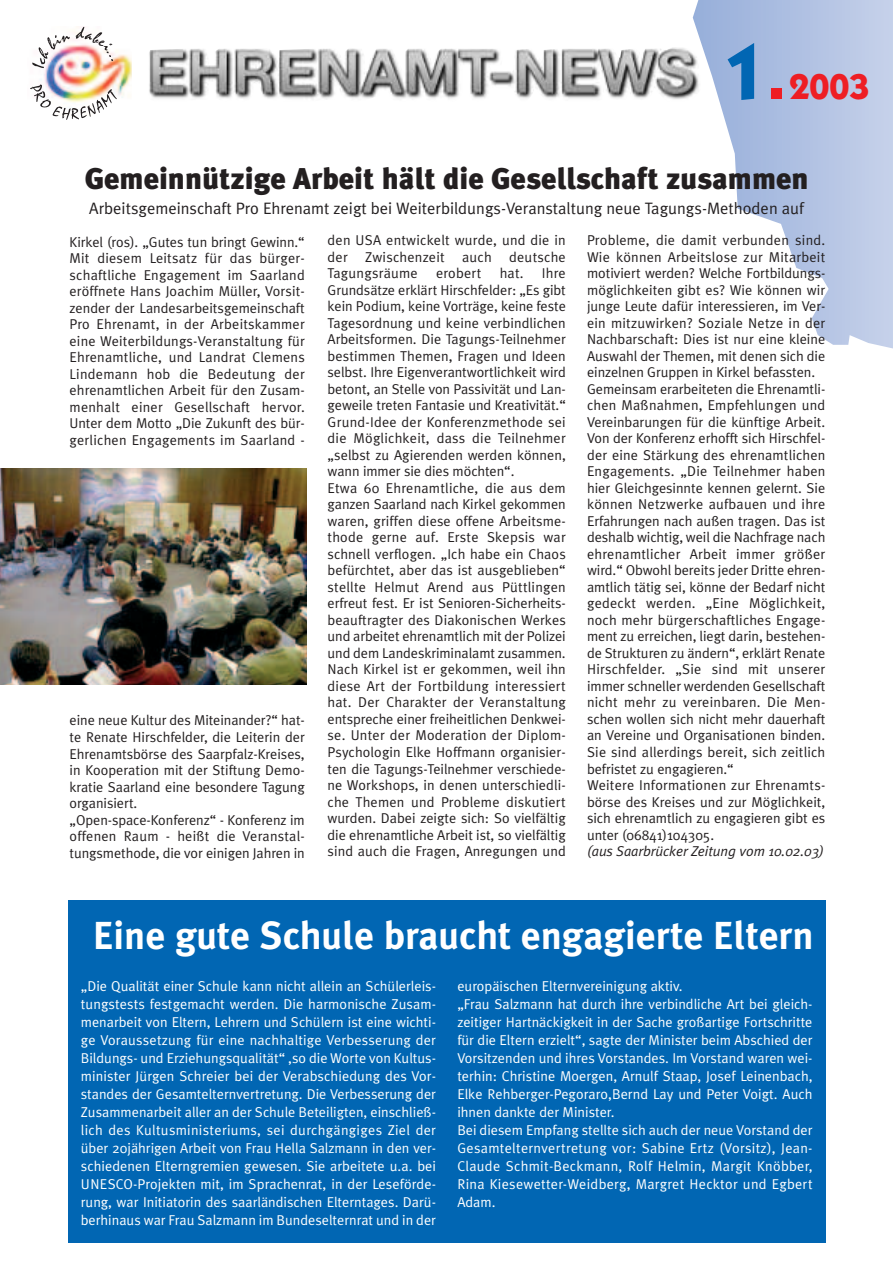
<style>
.page{position:relative;width:893px;height:1262px;background:#fff}
.page>*{position:absolute;margin:0;border:0;box-sizing:border-box;transform-origin:0 0}
.t1{font:700 39px "Meta Plus";color:#fff}
.t2{font:700 36px "Itc Kabel";color:#ee1e24}
.t3{font:900 30px "Meta Plus";color:#231f20}
.t4{font:16.5px "Meta Plus Normal";color:#231f20}
.t5{font:14.25px/16.5px "Meta Plus Normal";color:#231f20}
.t6{font:14.25px/18px "Meta Plus Normal";color:#fff;text-align:justify}
.t7{font:italic 14.25px "Meta Plus Normal";letter-spacing:-.005em;color:#231f20}
.s1{font-size:79.5px;color:#0166b3}
.s2{font-family:"Helvetica Neue";font-size:66px}
</style>
<div class="page">
<div style="left:68px;top:900px;width:757px;height:342px;background:#0166b3"></div>
<svg style="left:692px;top:0;width:200px;height:348px"></svg>
<img style="left:40px;top:50px;width:91px;height:48px">
<svg style="left:30px;top:84px;width:87px;height:36px"></svg>
<svg style="left:32px;top:27px;width:81px;height:41px"></svg>
<img style="left:149px;top:46px;width:552px;height:56px">
<img style="left:0;top:468px;width:306px;height:216px">
<h2 class="t2" style="left:723px;top:73px;width:148px"><span class="s1">1</span><span class="s2">.</span>2003</h2>
<h3 class="t3" style="left:85px;top:167px;width:725px">Gemeinnützige Arbeit hält die Gesellschaft zusammen</h3>
<p class="t4" style="left:89px;top:202px;width:716px">Arbeitsgemeinschaft Pro Ehrenamt zeigt bei Weiterbildungs-Veranstaltung neue Tagungs-Methoden auf</p>
<p class="t5" style="left:70px;top:235px;width:237px;text-align:justify">Kirkel (ros). „Gutes tun bringt Gewinn.“ Mit diesem Leitsatz für das bürger&shy;schaftliche Engagement im Saarland eröffnete Hans Joachim Müller, Vorsit&shy;zender der Landesarbeitsgemeinschaft Pro Ehrenamt, in der Arbeitskammer eine Weiterbildungs-Veranstaltung für Ehrenamtliche, und Landrat Clemens Lindemann hob die Bedeutung der ehrenamtlichen Arbeit für den Zusam&shy;menhalt einer Gesellschaft hervor.<br>Unter dem Motto „Die Zukunft des bür&shy;gerlichen Engagements im Saarland -</p>
<p class="t5" style="left:70px;top:714px;width:237px">eine neue Kultur des Miteinander?“ hat&shy;te Renate Hirschfelder, die Leiterin der Ehrenamtsbörse des Saarpfalz-Kreises, in Kooperation mit der Stiftung Demo&shy;kratie Saarland eine besondere Tagung organisiert.<br>„Open-space-Konferenz“ - Konferenz im offenen Raum - heißt die Veranstal&shy;tungsmethode, die vor einigen Jahren in</p>
<p class="t5" style="left:327px;top:234px;width:240px;text-align:justify">den USA entwickelt wurde, und die in der Zwischenzeit auch deutsche Tagungsräume</p>
<p class="t5" style="left:327px;top:267px;width:240px;text-indent:214px">Ihre Grundsätze erklärt Hirschfelder: „Es gibt kein Podium, keine Vorträge, keine feste Tagesordnung und keine verbindlichen Arbeitsformen. Die Tagungs-Teilnehmer bestimmen Themen, Fragen und Ideen selbst. Ihre Eigenverantwortlichkeit wird betont, an Stelle von Passivität und Lan&shy;geweile treten Fantasie und Kreativität.“ Grund-Idee der Konferenzmethode sei die Möglichkeit, dass die Teilnehmer „selbst zu Agierenden werden können, wann immer sie dies möchten“.<br>Etwa 60 Ehrenamtliche, die aus dem ganzen Saarland nach Kirkel gekommen waren, griffen diese offene Arbeitsme&shy;thode gerne auf. Erste Skepsis war schnell verflogen. „Ich habe ein Chaos befürchtet, aber das ist ausgeblieben“ stellte Helmut Arend aus Püttlingen erfreut fest. Er ist Senioren-Sicherheits&shy;beauftragter des Diakonischen Werkes und arbeitet ehrenamtlich mit der Polizei und dem Landeskriminalamt zusammen.<br>Nach Kirkel ist er gekommen, weil ihn diese Art der Fortbildung interessiert hat. Der Charakter der Veranstaltung entspreche einer freiheitlichen Denkwei&shy;se. Unter der Moderation der Diplom-Psychologin Elke Hoffmann organisier&shy;ten die Tagungs-Teilnehmer verschiede&shy;ne Workshops, in denen unterschiedli&shy;che Themen und Probleme diskutiert wurden. Dabei zeigte sich: So vielfältig die ehrenamtliche Arbeit ist, so vielfältig sind auch die Fragen, Anregungen und</p>
<p class="t5" style="left:436px;top:267px;width:47px">erobert</p>
<p class="t5" style="left:499px;top:267px;width:25px">hat.</p>
<p class="t5" style="left:587px;top:234px;width:240px">Probleme, die damit verbunden sind.<br>Wie können Arbeitslose zur Mitarbeit motiviert werden? Welche Fortbildungs&shy;möglichkeiten gibt es? Wie können wir junge Leute dafür interessieren, im Ver&shy;ein mitzuwirken? Soziale Netze in der Nachbarschaft: Dies ist nur eine kleine Auswahl der Themen, mit denen sich die einzelnen Gruppen in Kirkel befassten.<br>Gemeinsam erarbeiteten die Ehrenamtli&shy;chen Maßnahmen, Empfehlungen und Vereinbarungen für die künftige Arbeit.<br>Von der Konferenz erhofft sich Hirschfel&shy;der eine Stärkung des ehrenamtlichen Engagements. „Die Teilnehmer haben hier Gleichgesinnte kennen gelernt. Sie können Netzwerke aufbauen und ihre Erfahrungen nach außen tragen. Das ist deshalb wichtig, weil die Nachfrage nach ehrenamtlicher Arbeit immer größer wird.“ Obwohl bereits jeder Dritte ehren&shy;amtlich tätig sei, könne der Bedarf nicht gedeckt werden. „Eine Möglichkeit, noch mehr bürgerschaftliches Engage&shy;ment zu erreichen, liegt darin, bestehen&shy;de Strukturen zu ändern“, erklärt Renate Hirschfelder. „Sie sind mit unserer immer schneller werdenden Gesellschaft nicht mehr zu vereinbaren. Die Men&shy;schen wollen sich nicht mehr dauerhaft an Vereine und Organisationen binden.<br>Sie sind allerdings bereit, sich zeitlich befristet zu engagieren.“<br>Weitere Informationen zur Ehrenamts&shy;börse des Kreises und zur Möglichkeit, sich ehrenamtlich zu engagieren gibt es unter (06841)104305.</p>
<p class="t7" style="left:587px;top:846px;width:238px">(aus Saarbrücker Zeitung vom 10.02.03)</p>
<h1 class="t1" style="left:93px;top:922px;width:722px">Eine gute Schule braucht engagierte Eltern</h1>
<p class="t6" style="left:81px;top:978px;width:357px">„Die Qualität einer Schule kann nicht allein an Schülerleis&shy;tungstests festgemacht werden. Die harmonische Zusam&shy;menarbeit von Eltern, Lehrern und Schülern ist eine wichti&shy;ge Voraussetzung für eine nachhaltige Verbesserung der Bildungs- und Erziehungsqualität“ ,so die Worte von Kultus&shy;minister Jürgen Schreier bei der Verabschiedung des Vor&shy;standes der Gesamtelternvertretung. Die Verbesserung der Zusammenarbeit aller an der Schule Beteiligten, einschließ&shy;lich des Kultusministeriums, sei durchgängiges Ziel der über 20jährigen Arbeit von Frau Hella Salzmann in den ver&shy;schiedenen Elterngremien gewesen. Sie arbeitete u.a. bei UNESCO-Projekten mit, im Sprachenrat, in der Leseförde&shy;rung, war Initiatorin des saarländischen Elterntages. Darü&shy;berhinaus war Frau Salzmann im Bundeselternrat und in der</p>
<p class="t6" style="left:457px;top:978px;width:357px;text-align:left">europäischen Elternvereinigung aktiv.<br>„Frau Salzmann hat durch ihre verbindliche Art bei gleich&shy;zeitiger Hartnäckigkeit in der Sache großartige Fortschritte für die Eltern erzielt“, sagte der Minister beim Abschied der Vorsitzenden und ihres Vorstandes. Im Vorstand waren wei&shy;terhin: Christine Moergen, Arnulf Staap, Josef Leinenbach, Elke Rehberger-Pegoraro,Bernd Lay und Peter Voigt. Auch ihnen dankte der Minister.<br>Bei diesem Empfang stellte sich auch der neue Vorstand der Gesamtelternvertretung vor: Sabine Ertz (Vorsitz), Jean-Claude Schmit-Beckmann, Rolf Helmin, Margit Knöbber, Rina Kiesewetter-Weidberg, Margret Hecktor und Egbert Adam.</p>
</div>
